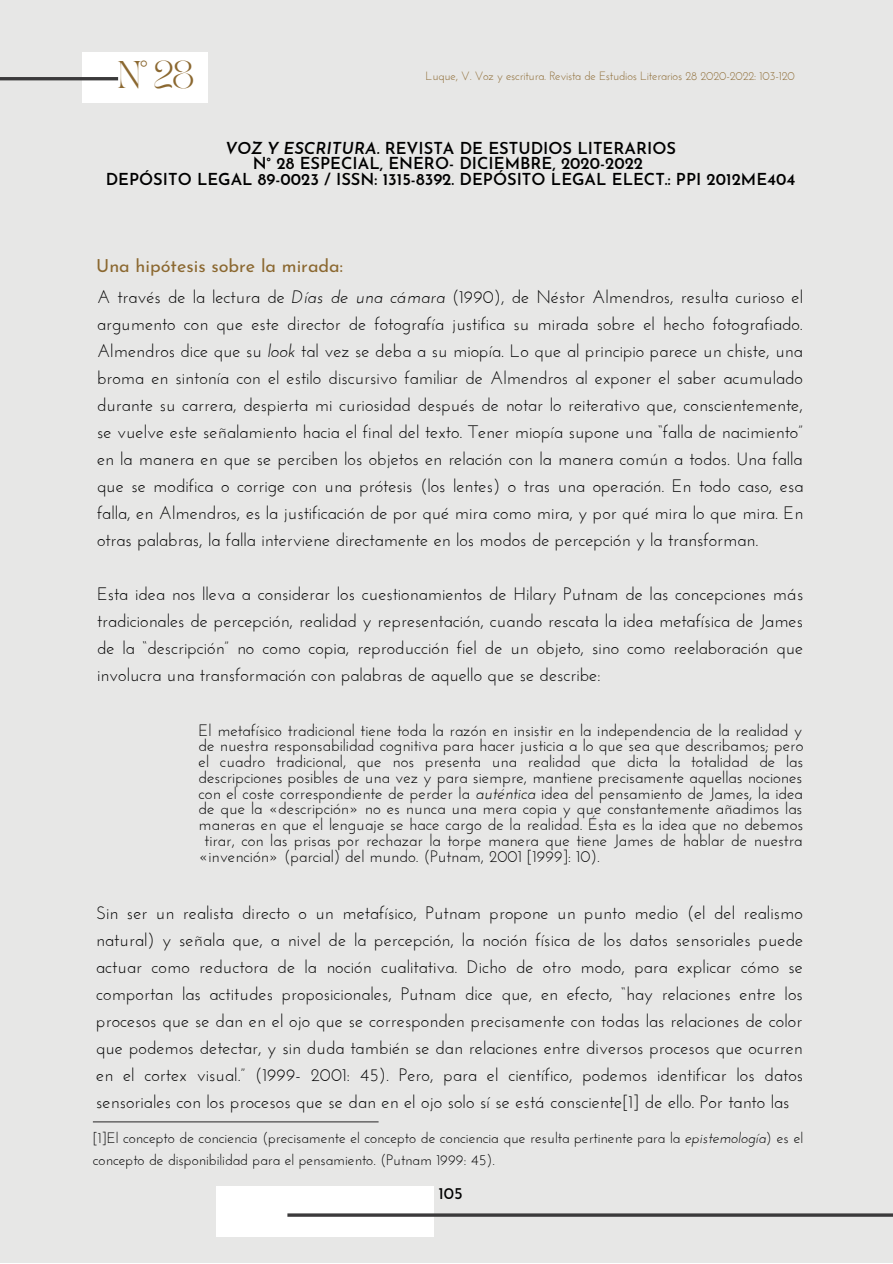
<style>
.page{position:relative;width:893px;height:1264px;background:#fff}
.page>*{position:absolute;margin:0;border:0;box-sizing:border-box;transform-origin:0 0}
.t1{font:27px "TAN PEARL Regular";color:#8b6830}
.t2{font:18px/27px "Josefin Sans";color:#000;text-align:justify}
.t3{font:18px "Josefin Sans";color:#8b6830}
.t4{font:16.5px "Josefin Sans";color:#000}
.t5{font:600 16.5px/15.8px "Josefin Sans";color:#000;text-align:center}
.t6{font:16.5px "Josefin Sans";color:#000}
.t7{font:15px/22.5px "Josefin Sans";letter-spacing:-.005em;color:#000}
.t8{font:12px "Josefin Sans";letter-spacing:-.02em;color:#8b6830}
.s1{font-style:italic}
</style>
<div class="page">
<div style="left:0;top:0;width:892px;height:1262px;background:#e7e7e6"></div>
<div style="left:216px;top:1186px;width:218px;height:50px;background:#fff"></div>
<hr style="left:287px;top:1213px;width:605px;height:3px;background:#3b3a3b">
<hr style="left:93px;top:1121px;width:285px;height:1px;background:#3b3a3b">
<div style="left:82px;top:53px;width:126px;height:50px;background:#fff"></div>
<hr style="left:0;top:77px;width:118px;height:3px;background:#3b3a3b">
<h1 class="t1" style="left:118px;top:61px;width:79px">N° 28</h1>
<p class="t8" style="left:425px;top:71px;width:371px">Luque, V. Voz y escritura. Revista de Estudios Literarios 28 2020-2022: 103-120</p>
<p class="t5" style="left:106px;top:141px;width:691px"><span class="s1">VOZ Y ESCRITURA.</span> REVISTA DE ESTUDIOS LITERARIOS<br>N° 28 ESPECIAL, ENERO- DICIEMBRE, 2020-2022<br>DEPÓSITO LEGAL 89-0023 / ISSN: 1315-8392. DEPÓSITO LEGAL ELECT.: PPI 2012ME404</p>
<p class="t3" style="left:96px;top:259px;width:248px">Una hipótesis sobre la mirada:</p>
<p class="t2" style="left:97px;top:285px;width:707px">A través de la lectura de <span class="s1">Días de una cámara</span> (1990), de Néstor Almendros, resulta curioso el argumento con que este director de fotografía justifica su mirada sobre el hecho fotografiado.<br>Almendros dice que su <span class="s1">look</span> tal vez se deba a su miopía. Lo que al principio parece un chiste, una broma en sintonía con el estilo discursivo familiar de Almendros al exponer el saber acumulado durante su carrera, despierta mi curiosidad después de notar lo reiterativo que, conscientemente, se vuelve este señalamiento hacia el final del texto. Tener miopía supone una “falla de nacimiento” en la manera en que se perciben los objetos en relación con la manera común a todos. Una falla que se modifica o corrige con una prótesis (los lentes) o tras una operación. En todo caso, esa falla, en Almendros, es la justificación de por qué mira como mira, y por qué mira lo que mira. En otras palabras, la falla interviene directamente en los modos de percepción y la transforman.</p>
<p class="t2" style="left:97px;top:581px;width:707px">Esta idea nos lleva a considerar los cuestionamientos de Hilary Putnam de las concepciones más tradicionales de percepción, realidad y representación, cuando rescata la idea metafísica de James de la “descripción” no como copia, reproducción fiel de un objeto, sino como reelaboración que involucra una transformación con palabras de aquello que se describe:</p>
<p class="t4" style="left:198px;top:723px;width:605px">El metafísico tradicional tiene toda la razón en insistir en la independencia de la realidad y</p>
<p class="t4" style="left:198px;top:739px;width:606px">de nuestra responsabilidad cognitiva para hacer justicia a lo que sea que describamos; pero</p>
<p class="t4" style="left:198px;top:754px;width:606px">el cuadro tradicional, que nos presenta una realidad que dicta la totalidad de las</p>
<p class="t4" style="left:198px;top:770px;width:605px">descripciones posibles de una vez y para siempre, mantiene precisamente aquellas nociones</p>
<p class="t4" style="left:198px;top:786px;width:605px">con el coste correspondiente de perder la <span class="s1">auténtica</span> idea del pensamiento de James, la idea</p>
<p class="t4" style="left:198px;top:802px;width:605px">de que la «descripción» no es nunca una mera copia y que constantemente añadimos las</p>
<p class="t4" style="left:198px;top:817px;width:606px">maneras en que el lenguaje se hace cargo de la realidad. Ésta es la idea que no debemos</p>
<p class="t4" style="left:205px;top:833px;width:599px">tirar, con las prisas por rechazar la torpe manera que tiene James de hablar de nuestra</p>
<p class="t4" style="left:198px;top:849px;width:403px">«invención» (parcial) del mundo. (Putnam, 2001 [1999]: 10).</p>
<p class="t2" style="left:96px;top:901px;width:708px">Sin ser un realista directo o un metafísico, Putnam propone un punto medio (el del realismo natural) y señala que, a nivel de la percepción, la noción física de los datos sensoriales puede actuar como reductora de la noción cualitativa. Dicho de otro modo, para explicar cómo se comportan las actitudes proposicionales, Putnam dice que, en efecto, “hay relaciones entre los procesos que se dan en el ojo que se corresponden precisamente con todas las relaciones de color que podemos detectar, y sin duda también se dan relaciones entre diversos procesos que ocurren en el cortex visual.” (1999- 2001: 45). Pero, para el científico, podemos identificar los datos sensoriales con los procesos que se dan en el ojo solo sí se está consciente[1] de ello. Por tanto las</p>
<p class="t7" style="left:93px;top:1127px;width:711px">[1]El concepto de conciencia (precisamente el concepto de conciencia que resulta pertinente para la <span class="s1">epistemología</span>) es el concepto de disponibilidad para el pensamiento. (Putnam 1999: 45).</p>
<p class="t6" style="left:438px;top:1186px;width:26px">105</p>
</div>
